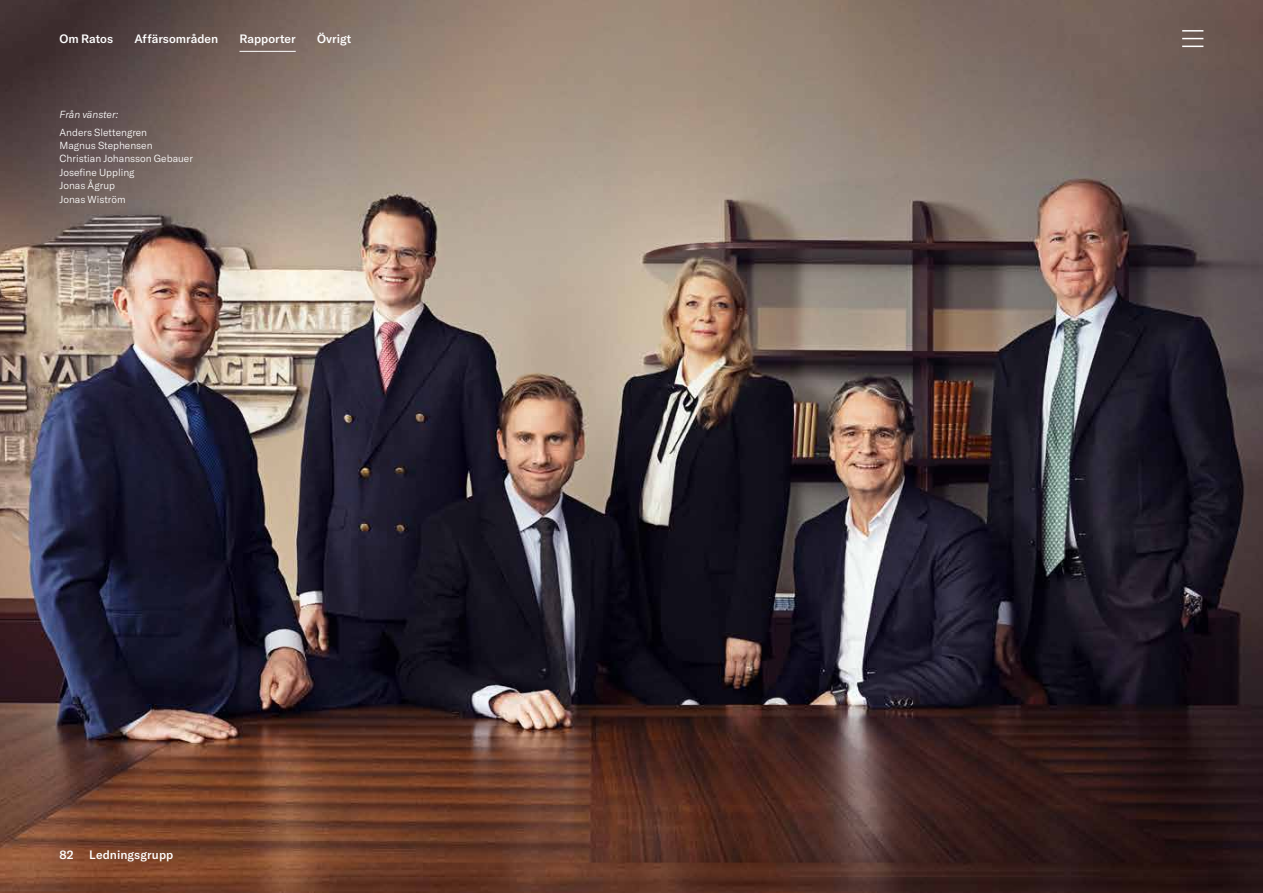
<style>
.page{position:relative;width:1263px;height:893px;background:#fff}
.page>*{position:absolute;margin:0;border:0;box-sizing:border-box;transform-origin:0 0}
.t1{font:500 12px "GT America";color:#fff}
.t2{font:300 10.2px/13.5px "GT America";color:#fff}
.t3{font:italic 300 10.2px "GT America";letter-spacing:-.005em;color:#fff}
</style>
<div class="page">
<img style="left:0;top:0;width:1263px;height:893px">
<hr style="left:239px;top:51px;width:57px;height:1px;background:#fff">
<hr style="left:1182px;top:30px;width:21px;height:2px;background:#fff">
<svg style="left:1182px;top:38px;width:21px;height:1px"></svg>
<svg style="left:1182px;top:46px;width:21px;height:1px"></svg>
<p class="t1" style="left:60px;top:31px;width:55px">Om Ratos</p>
<p class="t1" style="left:134px;top:31px;width:85px">Affärsområden</p>
<p class="t1" style="left:239px;top:31px;width:58px">Rapporter</p>
<p class="t1" style="left:317px;top:31px;width:36px">Övrigt</p>
<p class="t3" style="left:60px;top:108px;width:60px">Från vänster:</p>
<p class="t2" style="left:60px;top:125px;width:135px">Anders Slettengren<br>Magnus Stephensen<br>Christian Johansson Gebauer<br>Josefine Uppling<br>Jonas Ågrup<br>Jonas Wiström</p>
<p class="t1" style="left:60px;top:847px;width:16px">82</p>
<p class="t1" style="left:89px;top:847px;width:86px">Ledningsgrupp</p>
</div>
